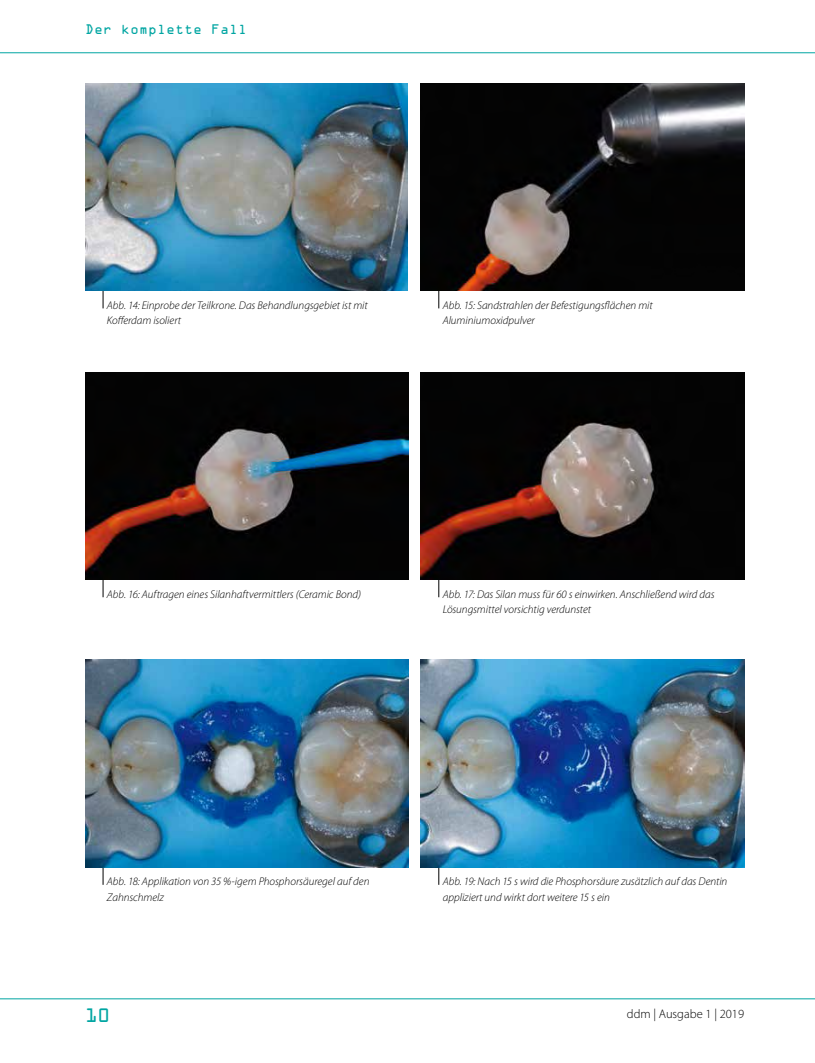
<style>
.page{position:relative;width:815px;height:1063px;background:#fff}
.page>*{position:absolute;margin:0;border:0;box-sizing:border-box;transform-origin:0 0}
.t1{font:17.5px "OCRA Std";color:#00a5a2}
.t2{font:300 12.5px "Myriad Pro";color:#000}
.t3{font:12.5px "OCRA Std";color:#00a5a2}
.t4{font:italic 300 11.25px/15.6px "Myriad Pro";color:#000}
</style>
<div class="page">
<hr style="left:0;top:52px;width:815px;height:1px;background:#00a5a2">
<hr style="left:0;top:998px;width:815px;height:1px;background:#00a5a2">
<svg style="left:103px;top:291px;width:1px;height:17px"></svg>
<svg style="left:103px;top:580px;width:1px;height:17px"></svg>
<svg style="left:103px;top:867px;width:1px;height:18px"></svg>
<svg style="left:438px;top:291px;width:1px;height:17px"></svg>
<svg style="left:438px;top:580px;width:1px;height:17px"></svg>
<svg style="left:438px;top:867px;width:1px;height:18px"></svg>
<img style="left:85px;top:83px;width:322px;height:208px">
<img style="left:85px;top:372px;width:323px;height:208px">
<img style="left:85px;top:660px;width:323px;height:207px">
<img style="left:421px;top:83px;width:323px;height:208px">
<img style="left:421px;top:372px;width:323px;height:208px">
<img style="left:421px;top:660px;width:323px;height:207px">
<p class="t3" style="left:85px;top:23px;width:164px">Der komplette Fall</p>
<p class="t4" style="left:107px;top:297px;width:262px">Abb. 14: Einprobe der Teilkrone. Das Behandlungsgebiet ist mit<br>Kofferdam isoliert</p>
<p class="t4" style="left:443px;top:297px;width:212px">Abb. 15: Sandstrahlen der Befestigungsflächen mit<br>Aluminiumoxidpulver</p>
<p class="t4" style="left:107px;top:586px;width:256px">Abb. 16: Auftragen eines Silanhaftvermittlers (Ceramic Bond)</p>
<p class="t4" style="left:443px;top:586px;width:273px">Abb. 17: Das Silan muss für 60 s einwirken. Anschließend wird das<br>Lösungsmittel vorsichtig verdunstet</p>
<p class="t4" style="left:107px;top:873px;width:264px">Abb. 18: Applikation von 35 %-igem Phosphorsäuregel auf den<br>Zahnschmelz</p>
<p class="t4" style="left:443px;top:873px;width:286px">Abb. 19: Nach 15 s wird die Phosphorsäure zusätzlich auf das Dentin appliziert und wirkt dort weitere 15 s ein</p>
<h1 class="t1" style="left:85px;top:1008px;width:27px">10</h1>
<p class="t2" style="left:627px;top:1006px;width:119px">ddm | Ausgabe 1 | 2019</p>
</div>
